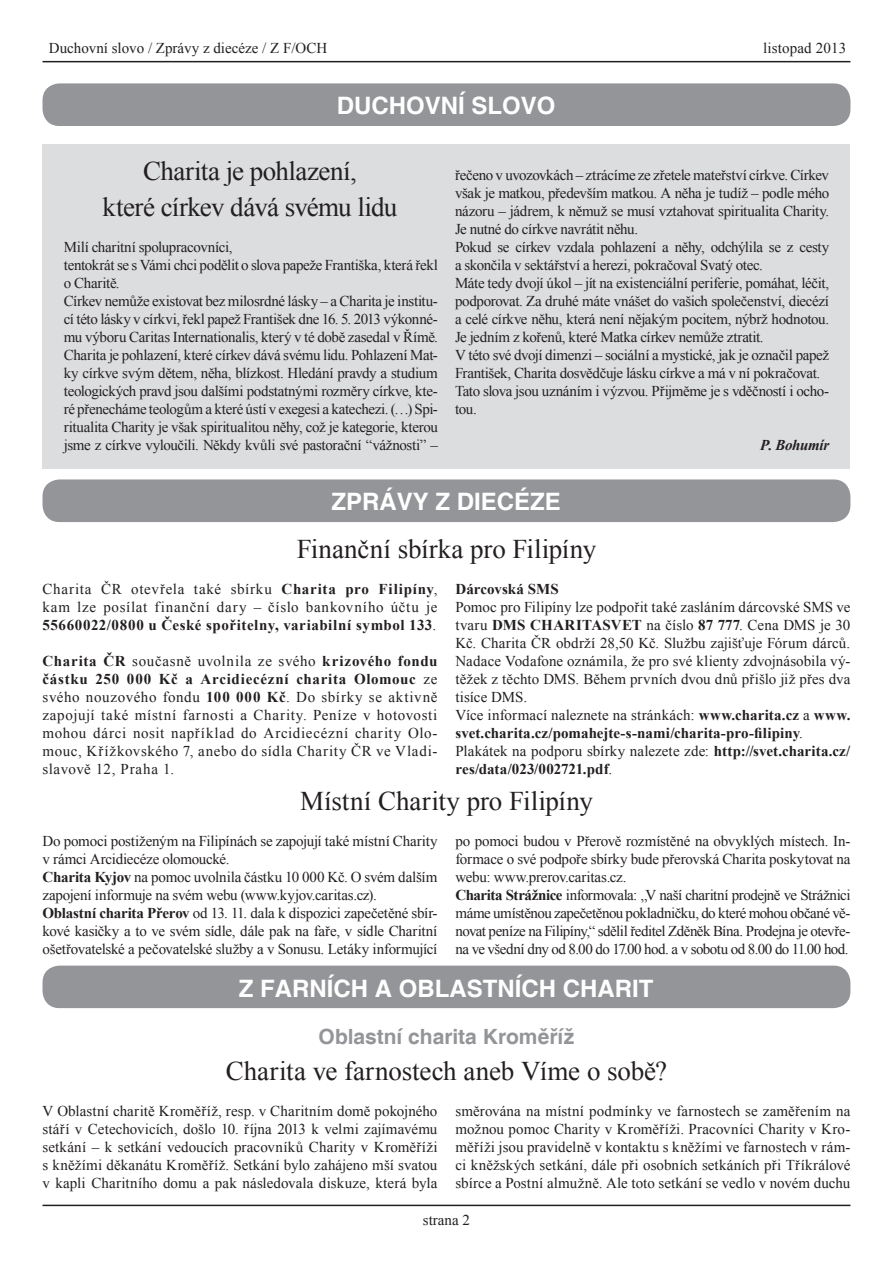
<style>
.page{position:relative;width:893px;height:1263px;background:#fff}
.page>*{position:absolute;margin:0;border:0;box-sizing:border-box;transform-origin:0 0}
.nadpis_text{font:27px "Times New Roman";letter-spacing:-.01em;color:#231f20}
.t1{font:700 24px "Helvetica";color:#fff}
.nadpis_text-2{font:700 21px "Helvetica";color:#939598}
.text{font:15px/18px "Times New Roman";letter-spacing:-.015em;color:#231f20;text-align:justify}
.text-2{font:700 15px/18px "Times New Roman";color:#231f20}
.text-3{font:15px "Times New Roman";letter-spacing:.01em;color:#231f20}
.podpis{font:italic 700 15px "Times New Roman";letter-spacing:-.025em;color:#231f20}
.s1{font-weight:700}
.s2{font-weight:400}
</style>
<div class="page">
<hr style="left:43px;top:1205px;width:807px;height:1px;background:#231f20">
<hr style="left:43px;top:61px;width:807px;height:1px;background:#231f20">
<div style="left:43px;top:144px;width:807px;height:324px;background:#dcdddf"></div>
<div style="left:43px;top:83px;width:807px;height:43px;background:#939598;border-radius:17px"></div>
<div style="left:43px;top:479px;width:807px;height:43px;background:#939598;border-radius:17px"></div>
<div style="left:43px;top:965px;width:807px;height:43px;background:#939598;border-radius:17px"></div>
<p class="text" style="left:49px;top:39px;width:280px">Duchovní slovo / Zprávy z diecéze / Z F/OCH</p>
<p class="t1" style="left:337px;top:91px;width:220px">DUCHOVNÍ SLOVO</p>
<p class="text-3" style="left:763px;top:38px;width:85px">listopad 2013</p>
<p class="nadpis_text" style="left:143px;top:153px;width:215px">Charita je pohlazení,</p>
<p class="nadpis_text" style="left:103px;top:189px;width:296px">které církev dává svému lidu</p>
<p class="text" style="left:64px;top:238px;width:170px">Milí charitní spolupracovníci,</p>
<p class="text" style="left:64px;top:256px;width:376px">tentokrát se s Vámi chci podělit o slova papeže Františka, která řekl o Charitě.</p>
<p class="text" style="left:64px;top:292px;width:376px">Církev nemůže existovat bez milosrdné lásky – a Charita je institu&shy;cí této lásky v církvi, řekl papež František dne 16. 5. 2013 výkonné&shy;mu výboru Caritas Internationalis, který v té době zasedal v Římě.</p>
<p class="text" style="left:64px;top:346px;width:376px">Charita je pohlazení, které církev dává svému lidu. Pohlazení Mat&shy;ky církve svým dětem, něha, blízkost. Hledání pravdy a studium teologických pravd jsou dalšími podstatnými rozměry církve, kte&shy;ré přenecháme teologům a které ústí v exegesi a katechezi. (…) Spi&shy;ritualita Charity je však spiritualitou něhy, což je kategorie, kterou jsme z církve vyloučili. Někdy kvůli své pastorační “vážnosti” –</p>
<p class="text" style="left:455px;top:166px;width:376px">řečeno v uvozovkách – ztrácíme ze zřetele mateřství církve. Církev však je matkou, především matkou. A něha je tudíž – podle mého názoru – jádrem, k němuž se musí vztahovat spiritualita Charity.<br>Je nutné do církve navrátit něhu.</p>
<p class="text" style="left:455px;top:238px;width:376px">Pokud se církev vzdala pohlazení a něhy, odchýlila se z cesty a skončila v sektářství a herezi, pokračoval Svatý otec.</p>
<p class="text" style="left:455px;top:274px;width:376px">Máte tedy dvojí úkol – jít na existenciální periferie, pomáhat, léčit, podporovat. Za druhé máte vnášet do vašich společenství, diecézí a celé církve něhu, která není nějakým pocitem, nýbrž hodnotou.<br>Je jedním z kořenů, které Matka církev nemůže ztratit.</p>
<p class="text" style="left:455px;top:346px;width:376px">V této své dvojí dimenzi – sociální a mystické, jak je označil papež<br>František, Charita dosvědčuje lásku církve a má v ní pokračovat.</p>
<p class="text" style="left:455px;top:382px;width:376px">Tato slova jsou uznáním i výzvou. Přijměme je s vděčností i ocho&shy;tou.</p>
<p class="podpis" style="left:760px;top:435px;width:70px">P. Bohumír</p>
<p class="t1" style="left:331px;top:487px;width:231px">ZPRÁVY Z DIECÉZE</p>
<p class="nadpis_text" style="left:297px;top:531px;width:301px">Finanční sbírka pro Filipíny</p>
<p class="text" style="left:43px;top:580px;width:396px">Charita ČR otevřela také sbírku <span class="s1">Charita pro Filipíny</span>, kam lze posílat finanční dary – číslo bankovního účtu je <span class="s1">55660022/0800 u České spořitelny, variabilní symbol 133</span>.</p>
<p class="text" style="left:43px;top:652px;width:396px"><span class="s1">Charita ČR</span> současně uvolnila ze svého <span class="s1">krizového fondu částku 250 000 Kč a Arcidiecézní charita Olomouc</span> ze svého nouzového fondu <span class="s1">100 000 Kč</span>. Do sbírky se aktivně zapojují také místní farnosti a Charity. Peníze v hotovosti mohou dárci nosit například do Arcidiecézní charity Olo&shy;mouc, Křížkovského 7, anebo do sídla Charity ČR ve Vladi&shy;slavově 12, Praha 1.</p>
<p class="text-2" style="left:455px;top:580px;width:105px">Dárcovská SMS</p>
<p class="text" style="left:455px;top:598px;width:396px">Pomoc pro Filipíny lze podpořit také zasláním dárcovské SMS ve tvaru <span class="s1">DMS CHARITASVET</span> na číslo <span class="s1">87 777</span>. Cena DMS je 30<br>Kč. Charita ČR obdrží 28,50 Kč. Službu zajišťuje Fórum dárců.<br>Nadace Vodafone oznámila, že pro své klienty zdvojnásobila vý&shy;těžek z těchto DMS. Během prvních dvou dnů přišlo již přes dva tisíce DMS.</p>
<p class="text-2" style="left:455px;top:706px;width:396px"><span class="s2">Více informací naleznete na stránkách:</span> www.charita.cz <span class="s2">a</span> www. svet.charita.cz/pomahejte-s-nami/charita-pro-filipiny<span class="s2">.</span></p>
<p class="text-2" style="left:455px;top:742px;width:396px"><span class="s2">Plakátek na podporu sbírky nalezete zde:</span> http://svet.charita.cz/ res/data/023/002721.pdf<span class="s2">.</span></p>
<p class="nadpis_text" style="left:300px;top:783px;width:294px">Místní Charity pro Filipíny</p>
<p class="text" style="left:43px;top:832px;width:396px">Do pomoci postiženým na Filipínách se zapojují také místní Charity v rámci Arcidiecéze olomoucké.</p>
<p class="text" style="left:43px;top:868px;width:396px"><span class="s1">Charita Kyjov</span> na pomoc uvolnila částku 10 000 Kč. O svém dalším zapojení informuje na svém webu (www.kyjov.caritas.cz).</p>
<p class="text" style="left:43px;top:904px;width:396px"><span class="s1">Oblastní charita Přerov</span> od 13. 11. dala k dispozici zapečetěné sbír&shy;kové kasičky a to ve svém sídle, dále pak na faře, v sídle Charitní ošetřovatelské a pečovatelské služby a v Sonusu. Letáky informující</p>
<p class="text" style="left:455px;top:832px;width:396px">po pomoci budou v Přerově rozmístěné na obvyklých místech. In&shy;formace o své podpoře sbírky bude přerovská Charita poskytovat na webu: www.prerov.caritas.cz.</p>
<p class="text" style="left:455px;top:886px;width:396px"><span class="s1">Charita Strážnice</span> informovala: „V naší charitní prodejně ve Strážnici máme umístěnou zapečetěnou pokladničku, do které mohou občané vě&shy;novat peníze na Filipíny,“ sdělil ředitel Zděněk Bína. Prodejna je otevře&shy;na ve všední dny od 8.00 do 17.00 hod. a v sobotu od 8.00 do 11.00 hod.</p>
<p class="t1" style="left:239px;top:973px;width:416px">Z FARNÍCH A OBLASTNÍCH CHARIT</p>
<p class="nadpis_text-2" style="left:319px;top:1024px;width:257px">Oblastní charita Kroměříž</p>
<p class="nadpis_text" style="left:226px;top:1053px;width:443px">Charita ve farnostech aneb Víme o sobě?</p>
<p class="text" style="left:43px;top:1102px;width:396px">V Oblastní charitě Kroměříž, resp. v Charitním domě pokojného stáří v Cetechovicích, došlo 10. října 2013 k velmi zajímavému setkání – k setkání vedoucích pracovníků Charity v Kroměříži s kněžími děkanátu Kroměříž. Setkání bylo zahájeno mší svatou v kapli Charitního domu a pak následovala diskuze, která byla</p>
<p class="text" style="left:455px;top:1102px;width:396px">směrována na místní podmínky ve farnostech se zaměřením na možnou pomoc Charity v Kroměříži. Pracovníci Charity v Kro&shy;měříži jsou pravidelně v kontaktu s kněžími ve farnostech v rám&shy;ci kněžských setkání, dále při osobních setkáních při Tříkrálové sbírce a Postní almužně. Ale toto setkání se vedlo v novém duchu</p>
<p class="text" style="left:423px;top:1210px;width:49px">strana 2</p>
</div>
